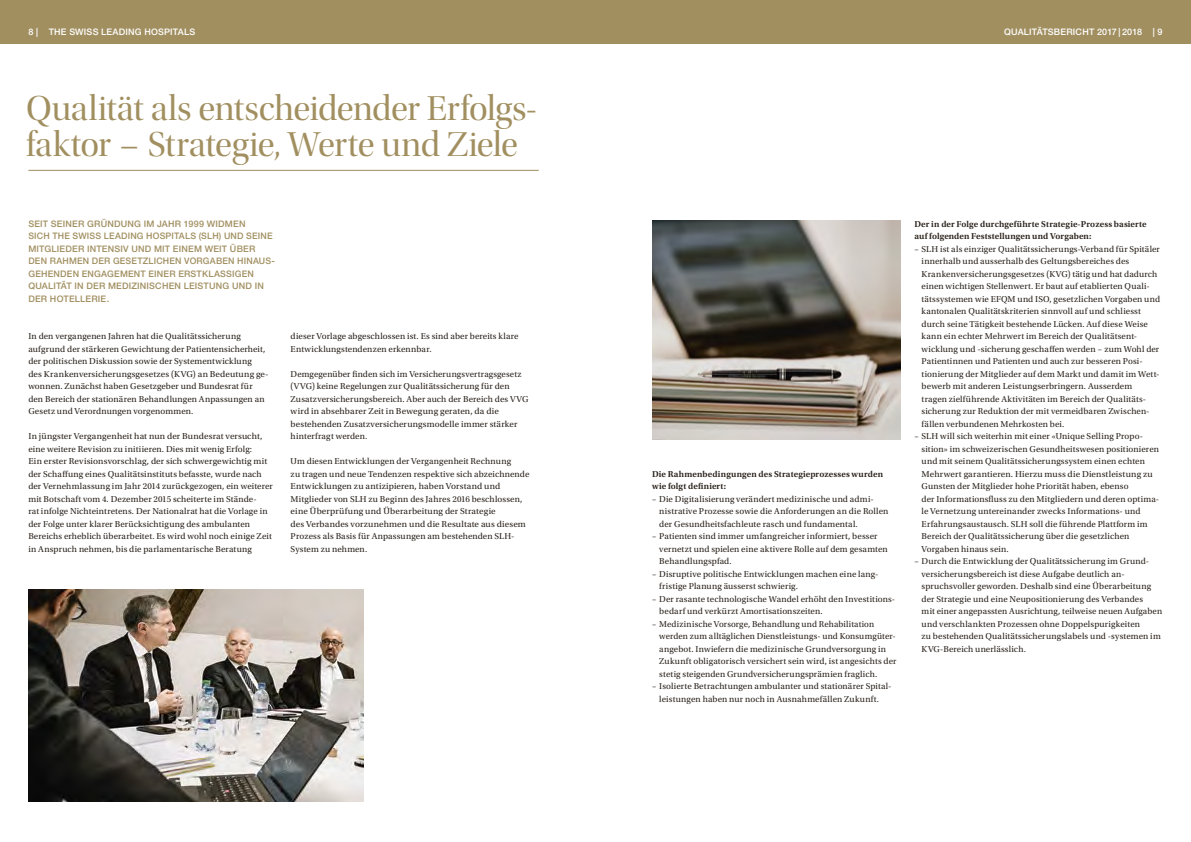
<style>
.page{position:relative;width:1191px;height:842px;background:#fff}
.page>*{position:absolute;margin:0;border:0;box-sizing:border-box;transform-origin:0 0}
.t1{font:36px/36px "Utopia Std Disp";letter-spacing:-.015em;color:#a18f60}
.t2{font:9px/12.5px "Utopia Std";letter-spacing:.01em;color:#29211a}
.t3{font:500 9px/12.5px "Helvetica Neue LT Std";letter-spacing:.02em;color:#a18f60}
.t4{font:600 9px/12.5px "Utopia Std";letter-spacing:.01em;color:#29211a}
.t5{font:500 9px "Helvetica Neue LT Std";letter-spacing:.02em;color:#fff}
</style>
<div class="page">
<div style="left:0;top:0;width:1191px;height:44px;background:#a18f60"></div>
<img style="left:652px;top:221px;width:248px;height:218px">
<img style="left:28px;top:589px;width:336px;height:213px">
<hr style="left:28px;top:170px;width:511px;height:1px;background:#a18f60">
<p class="t5" style="left:28px;top:26px;width:168px">8 | THE SWISS LEADING HOSPITALS</p>
<p class="t5" style="left:1004px;top:26px;width:160px">QUALITÄTSBERICHT 2017 | 2018 | 9</p>
<h1 class="t1" style="left:26px;top:91px;width:512px">Qualität als entscheidender Erfolgs&shy;faktor – Strategie, Werte und Ziele</h1>
<p class="t3" style="left:28px;top:217px;width:247px">SEIT SEINER GRÜNDUNG IM JAHR 1999 WIDMEN<br>SICH THE SWISS LEADING HOSPITALS (SLH) UND SEINE MITGLIEDER INTENSIV UND MIT EINEM WEIT ÜBER DEN RAHMEN DER GESETZLICHEN VORGABEN HINAUS-GEHENDEN ENGAGEMENT EINER ERSTKLASSIGEN QUALITÄT IN DER MEDIZINISCHEN LEISTUNG UND IN DER HOTELLERIE.</p>
<p class="t2" style="left:28px;top:330px;width:242px">In den vergangenen Jahren hat die Qualitätssicherung aufgrund der stärkeren Gewichtung der Patientensicherheit, der politischen Diskussion sowie der Systementwicklung<br>des Krankenversicherungsgesetzes (KVG) an Bedeutung ge&shy;wonnen. Zunächst haben Gesetzgeber und Bundesrat für den Bereich der stationären Behandlungen Anpassungen an Gesetz und Verordnungen vorgenommen.</p>
<p class="t2" style="left:28px;top:430px;width:246px">In jüngster Vergangenheit hat nun der Bundesrat versucht, eine weitere Revision zu initiieren. Dies mit wenig Erfolg:<br>Ein erster Revisionsvorschlag, der sich schwergewichtig mit der Schaffung eines Qualitätsinstituts befasste, wurde nach der Vernehmlassung im Jahr 2014 zurückgezogen, ein weiterer mit Botschaft vom 4. Dezember 2015 scheiterte im Stände-<br>rat infolge Nichteintretens. Der Nationalrat hat die Vorlage in der Folge unter klarer Berücksichtigung des ambulanten Bereichs erheblich überarbeitet. Es wird wohl noch einige Zeit in Anspruch nehmen, bis die parlamentarische Beratung</p>
<p class="t2" style="left:291px;top:330px;width:229px">dieser Vorlage abgeschlossen ist. Es sind aber bereits klare<br>Entwicklungstendenzen erkennbar.</p>
<p class="t2" style="left:291px;top:368px;width:239px">Demgegenüber finden sich im Versicherungsvertragsgesetz (VVG) keine Regelungen zur Qualitätssicherung für den Zusatzversicherungsbereich. Aber auch der Bereich des VVG wird in absehbarer Zeit in Bewegung geraten, da die bestehenden Zusatzversicherungsmodelle immer stärker hinterfragt werden.</p>
<p class="t2" style="left:291px;top:455px;width:240px">Um diesen Entwicklungen der Vergangenheit Rechnung<br>zu tragen und neue Tendenzen respektive sich abzeichnende Entwicklungen zu antizipieren, haben Vorstand und Mitglieder von SLH zu Beginn des Jahres 2016 beschlossen, eine Überprüfung und Überarbeitung der Strategie<br>des Verbandes vorzunehmen und die Resultate aus diesem Prozess als Basis für Anpassungen am bestehenden SLH-- System zu nehmen.</p>
<p class="t4" style="left:652px;top:468px;width:232px">Die Rahmenbedingungen des Strategieprozesses wurden wie folgt definiert:</p>
<p class="t2" style="left:659px;top:493px;width:231px;text-indent:-7px">– Die Digitalisierung verändert medizinische und admi&shy;nistrative Prozesse sowie die Anforderungen an die Rollen der Gesundheitsfachleute rasch und fundamental.</p>
<p class="t2" style="left:659px;top:530px;width:230px;text-indent:-7px">– Patienten sind immer umfangreicher informiert, besser vernetzt und spielen eine aktivere Rolle auf dem gesamten<br>Behandlungspfad.</p>
<p class="t2" style="left:659px;top:568px;width:221px;text-indent:-7px">– Disruptive politische Entwicklungen machen eine lang&shy;fristige Planung äusserst schwierig.</p>
<p class="t2" style="left:659px;top:593px;width:237px;text-indent:-7px">– Der rasante technologische Wandel erhöht den Investitions&shy;bedarf und verkürzt Amortisationszeiten.</p>
<p class="t2" style="left:659px;top:618px;width:239px;text-indent:-7px">– Medizinische Vorsorge, Behandlung und Rehabilitation werden zum alltäglichen Dienstleistungs- und Konsumgüter&shy;angebot. Inwiefern die medizinische Grundversorgung in Zukunft obligatorisch versichert sein wird, ist angesichts der stetig steigenden Grundversicherungsprämien fraglich.</p>
<p class="t2" style="left:652px;top:680px;width:241px;text-align:center">– Isolierte Betrachtungen ambulanter und stationärer Spital&shy;leistungen haben nur noch in Ausnahmefällen Zukunft.</p>
<p class="t4" style="left:914px;top:218px;width:234px">Der in der Folge durchgeführte Strategie-Prozess basierte auf folgenden Feststellungen und Vorgaben:</p>
<p class="t2" style="left:921px;top:243px;width:240px;text-indent:-7px">– SLH ist als einziger Qualitätssicherungs-Verband für Spitäler innerhalb und ausserhalb des Geltungsbereiches des Krankenversicherungsgesetzes (KVG) tätig und hat dadurch einen wichtigen Stellenwert. Er baut auf etablierten Quali&shy;tätssystemen wie EFQM und ISO, gesetzlichen Vorgaben und kantonalen Qualitätskriterien sinnvoll auf und schliesst durch seine Tätigkeit bestehende Lücken. Auf diese Weise kann ein echter Mehrwert im Bereich der Qualitätsent&shy;wicklung und -sicherung geschaffen werden – zum Wohl der Patientinnen und Patienten und auch zur besseren Posi&shy;tionierung der Mitglieder auf dem Markt und damit im Wett&shy;bewerb mit anderen Leistungserbringern. Ausserdem<br>tragen zielführende Aktivitäten im Bereich der Qualitäts&shy;sicherung zur Reduktion der mit vermeidbaren Zwischen&shy;fällen verbundenen Mehrkosten bei.</p>
<p class="t2" style="left:921px;top:430px;width:239px;text-indent:-7px">– SLH will sich weiterhin mit einer «Unique Selling Propo&shy;sition» im schweizerischen Gesundheitswesen positionieren und mit seinem Qualitätssicherungssystem einen echten Mehrwert garantieren. Hierzu muss die Dienstleistung zu Gunsten der Mitglieder hohe Priorität haben, ebenso<br>der Informationsfluss zu den Mitgliedern und deren optima&shy;le Vernetzung untereinander zwecks Informations- und Erfahrungsaustausch. SLH soll die führende Plattform im Bereich der Qualitätssicherung über die gesetzlichen Vorgaben hinaus sein.</p>
<p class="t2" style="left:921px;top:555px;width:242px;text-indent:-7px">– Durch die Entwicklung der Qualitätssicherung im Grund&shy;versicherungsbereich ist diese Aufgabe deutlich an&shy;spruchsvoller geworden. Deshalb sind eine Überarbeitung der Strategie und eine Neupositionierung des Verbandes<br>mit einer angepassten Ausrichtung, teilweise neuen Aufgaben und verschlankten Prozessen ohne Doppelspurigkeiten<br>zu bestehenden Qualitätssicherungslabels und -systemen im KVG-Bereich unerlässlich.</p>
</div>
